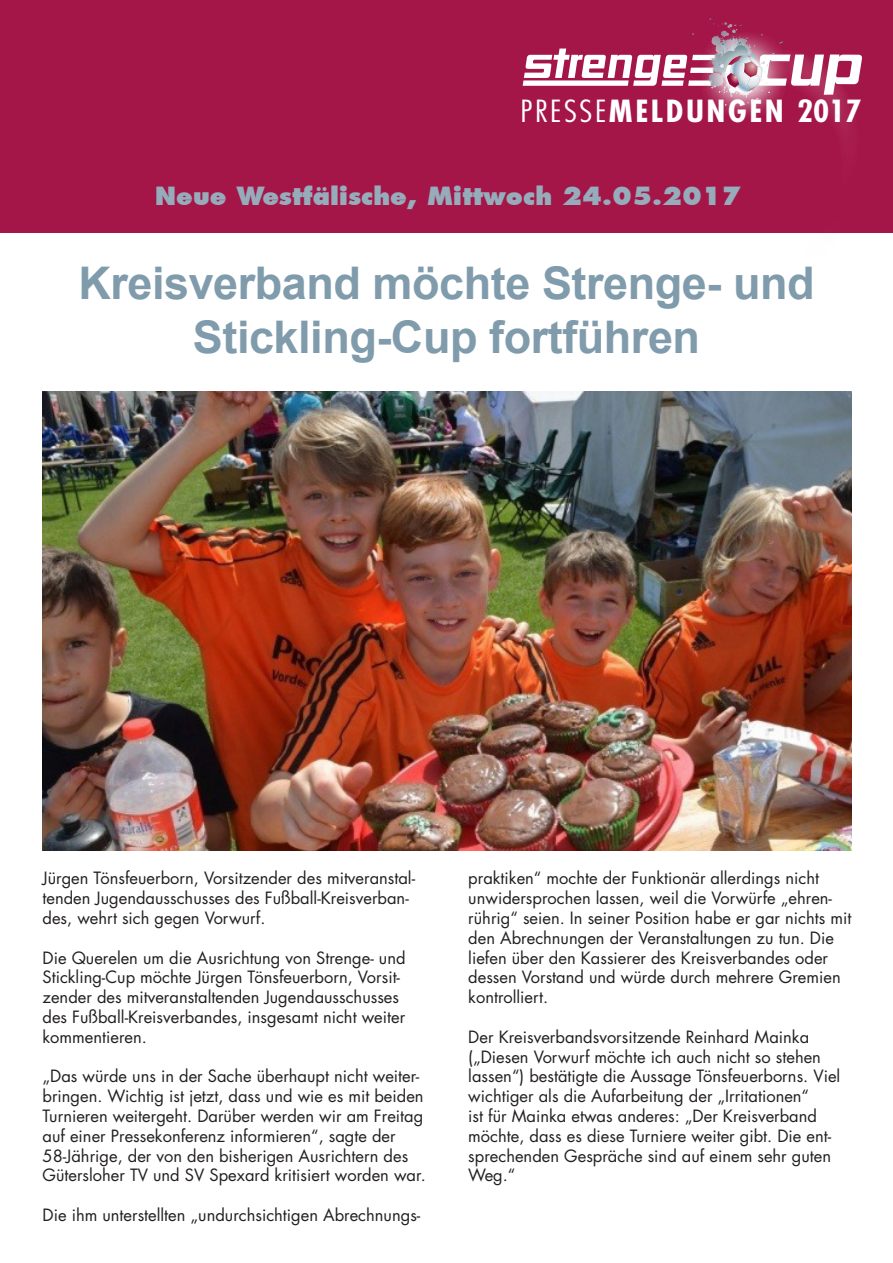
<style>
.page{position:relative;width:893px;height:1263px;background:#fff}
.page>*{position:absolute;margin:0;border:0;box-sizing:border-box;transform-origin:0 0}
.t1{font:700 45px/54px "Arial";letter-spacing:-.01em;color:#809cac;text-align:center}
.t2{font:700 condensed 29.7px "Futura Std";letter-spacing:.08em;color:#fff;scale:1.11 1}
.t3{font:800 24px "Futura";color:#96acbb}
.t4{font:16.5px/19.8px "Futura Std";color:#231f20}
.s1{font-weight:300}
</style>
<div class="page">
<div style="left:0;top:0;width:893px;height:233px;background:#a51648"></div>
<img style="left:43px;top:391px;width:809px;height:459px">
<svg style="left:523px;top:18px;width:339px;height:113px"></svg>
<h2 class="t2" style="left:521px;top:93px;width:308px"><span class="s1">PRESSE</span>MELDUNGEN 2017</h2>
<p class="t3" style="left:155px;top:181px;width:588px">Neue Westfälische, Mittwoch 24.05.2017</p>
<p class="t1" style="left:78px;top:257px;width:738px">Kreisverband möchte Strenge- und<br>Stickling-Cup fortführen</p>
<p class="t4" style="left:43px;top:868px;width:374px">Jürgen Tönsfeuerborn, Vorsitzender des mitveranstal&shy;tenden Jugendausschusses des Fußball-Kreisverban&shy;des, wehrt sich gegen Vorwurf.</p>
<p class="t4" style="left:43px;top:948px;width:365px">Die Querelen um die Ausrichtung von Strenge- und Stickling-Cup möchte Jürgen Tönsfeuerborn, Vorsit&shy;zender des mitveranstaltenden Jugendausschusses des Fußball-Kreisverbandes, insgesamt nicht weiter kommentieren.</p>
<p class="t4" style="left:43px;top:1066px;width:385px">„Das würde uns in der Sache überhaupt nicht weiter&shy;bringen. Wichtig ist jetzt, dass und wie es mit beiden Turnieren weitergeht. Darüber werden wir am Freitag auf einer Pressekonferenz informieren“, sagte der 58-Jährige, der von den bisherigen Ausrichtern des Gütersloher TV und SV Spexard kritisiert worden war.</p>
<p class="t4" style="left:43px;top:1205px;width:379px">Die ihm unterstellten „undurchsichtigen Abrechnungs-</p>
<p class="t4" style="left:468px;top:868px;width:385px">praktiken“ mochte der Funktionär allerdings nicht unwidersprochen lassen, weil die Vorwürfe „ehren&shy;rührig“ seien. In seiner Position habe er gar nichts mit den Abrechnungen der Veranstaltungen zu tun. Die liefen über den Kassierer des Kreisverbandes oder dessen Vorstand und würde durch mehrere Gremien kontrolliert.</p>
<p class="t4" style="left:468px;top:1027px;width:374px">Der Kreisverbandsvorsitzende Reinhard Mainka („Diesen Vorwurf möchte ich auch nicht so stehen lassen“) bestätigte die Aussage Tönsfeuerborns. Viel wichtiger als die Aufarbeitung der „Irritationen“<br>ist für Mainka etwas anderes: „Der Kreisverband möchte, dass es diese Turniere weiter gibt. Die ent&shy;sprechenden Gespräche sind auf einem sehr guten Weg.“</p>
</div>
